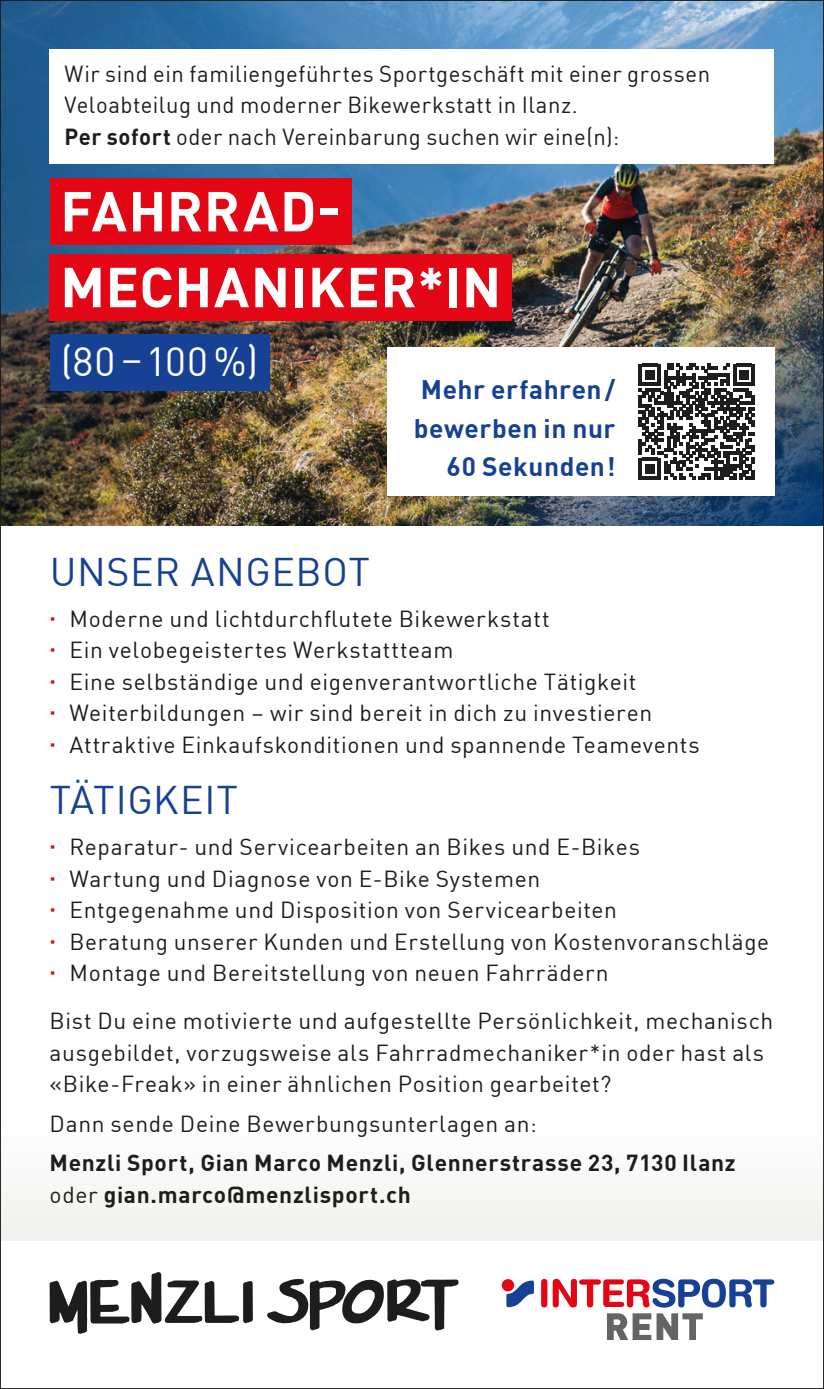
<style>
.page{position:relative;width:824px;height:1389px;background:#fff}
.page>*{position:absolute;margin:0;border:0;box-sizing:border-box;transform-origin:0 0}
.t1{font:700 55.3px "FFDIN Profor IIC";letter-spacing:.01em;color:#fff}
.t2{font:39.9px "FFDIN Profor IIC";color:#fff}
.t3{font:39.2px "FFDIN Profor IIC";letter-spacing:.015em;color:#164194}
.t4{font:700 26.25px/38.5px "FFDIN Profor IIC";letter-spacing:.02em;color:#164194;text-align:right}
.t5{font:22.75px/31.5px "FFDIN Profor IIC";letter-spacing:.03em;color:#1d1d1b}
.t6{font:700 22.75px/31.5px "FFDIN Profor IIC";letter-spacing:.03em;color:#1d1d1b}
.s1{font-weight:700}
.s2{font-weight:700;color:#e30614}
.s3{font-weight:400}
</style>
<div class="page">
<div style="left:0;top:1121px;width:823px;height:119px;background:#f7f7f6"></div>
<img style="left:2px;top:2px;width:819px;height:524px">
<div style="left:541px;top:1279px;width:6px;height:28px;background:#e30614;border-radius:3px"></div>
<svg style="left:501px;top:1279px;width:13px;height:12px"></svg>
<svg style="left:506px;top:1281px;width:28px;height:26px"></svg>
<svg style="left:552px;top:1279px;width:222px;height:60px"></svg>
<svg style="left:267px;top:1279px;width:191px;height:52px"></svg>
<svg style="left:50px;top:1272px;width:203px;height:62px"></svg>
<div style="left:50px;top:179px;width:301px;height:66px;background:#e30614"></div>
<div style="left:50px;top:334px;width:219px;height:56px;background:#164194"></div>
<div style="left:50px;top:50px;width:724px;height:114px;background:#fff"></div>
<div style="left:50px;top:254px;width:462px;height:67px;background:#e30614"></div>
<div style="left:387px;top:347px;width:387px;height:149px;background:#fff"></div>
<svg style="left:638px;top:364px;width:116px;height:116px"></svg>
<p class="t5" style="left:64px;top:56px;width:647px">Wir sind ein familiengeführtes Sportgeschäft mit einer grossen<br>Veloabteilug und moderner Bikewerkstatt in Ilanz.<br><span class="s1">Per sofort</span> oder nach Vereinbarung suchen wir eine(n):</p>
<h1 class="t1" style="left:60px;top:168px;width:282px">FAHRRAD-</h1>
<h1 class="t1" style="left:60px;top:244px;width:442px">MECHANIKER*IN</h1>
<h2 class="t2" style="left:61px;top:331px;width:199px">(80–100%)</h2>
<p class="t4" style="left:414px;top:369px;width:203px">Mehr erfahren/ bewerben in nur<br>60 Sekunden!</p>
<h3 class="t3" style="left:50px;top:541px;width:322px">UNSER ANGEBOT</h3>
<p class="t5" style="left:50px;top:602px;width:651px"><span class="s2">·</span> Moderne und lichtdurchflutete Bikewerkstatt<br><span class="s2">·</span> Ein velobegeistertes Werkstattteam<br><span class="s2">·</span> Eine selbständige und eigenverantwortliche Tätigkeit<br><span class="s2">·</span> Weiterbildungen – wir sind bereit in dich zu investieren<br><span class="s2">·</span> Attraktive Einkaufskonditionen und spannende Teamevents</p>
<h3 class="t3" style="left:50px;top:770px;width:190px">TÄTIGKEIT</h3>
<p class="t5" style="left:50px;top:830px;width:721px"><span class="s2">·</span> Reparatur- und Servicearbeiten an Bikes und E-Bikes<br><span class="s2">·</span> Wartung und Diagnose von E-Bike Systemen<br><span class="s2">·</span> Entgegenahme und Disposition von Servicearbeiten<br><span class="s2">·</span> Beratung unserer Kunden und Erstellung von Kostenvoranschläge <span class="s2">·</span> Montage und Bereitstellung von neuen Fahrrädern</p>
<p class="t5" style="left:50px;top:1004px;width:725px">Bist Du eine motivierte und aufgestellte Persönlichkeit, mechanisch ausgebildet, vorzugsweise als Fahrradmechaniker*in oder hast als «Bike-Freak» in einer ähnlichen Position gearbeitet?</p>
<p class="t5" style="left:50px;top:1106px;width:488px">Dann sende Deine Bewerbungsunterlagen an:</p>
<p class="t6" style="left:50px;top:1146px;width:687px">Menzli Sport, Gian Marco Menzli, Glennerstrasse 23, 7130 Ilanz <span class="s3">oder</span> gian.marco@menzlisport.ch</p>
</div>
